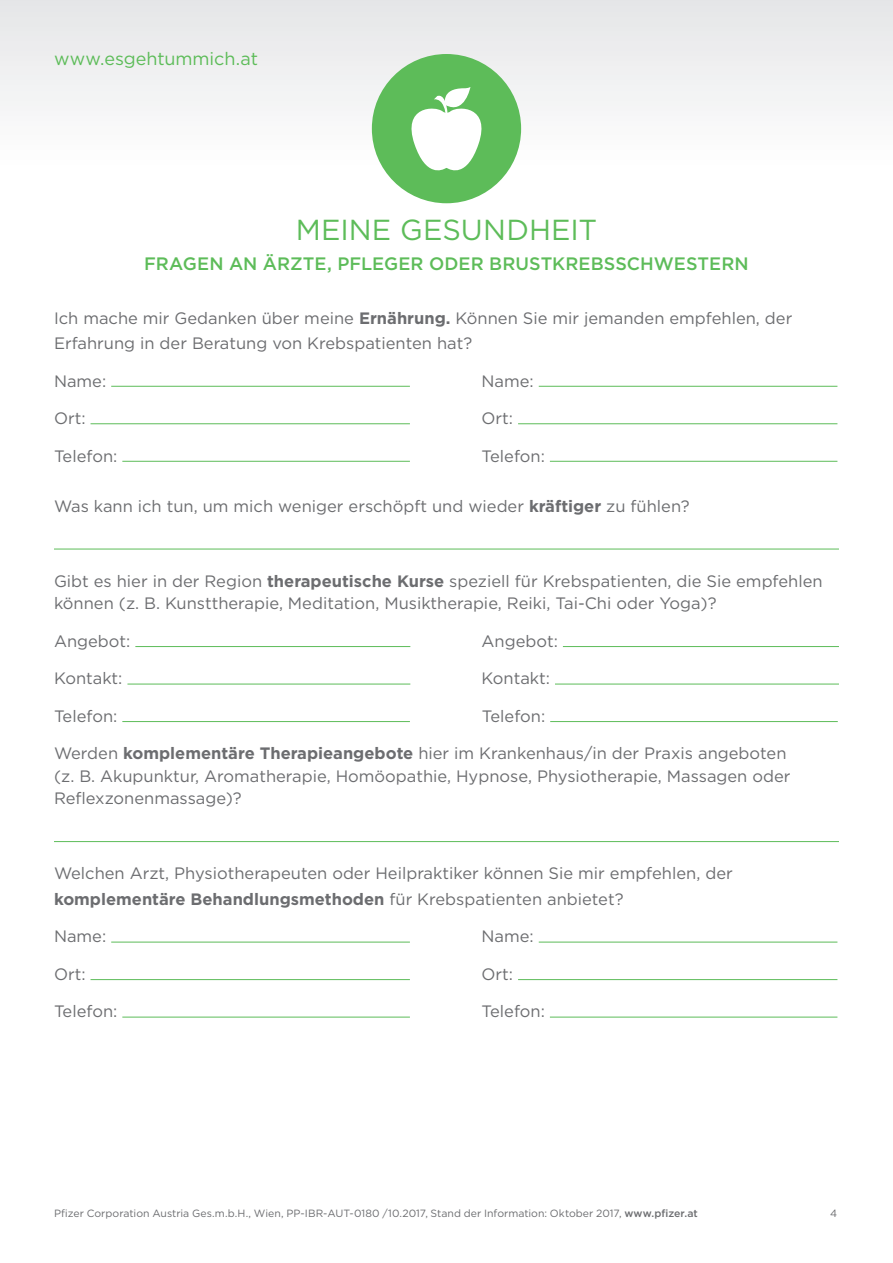
<style>
.page{position:relative;width:893px;height:1263px;background:#fff}
.page>*{position:absolute;margin:0;border:0;box-sizing:border-box;transform-origin:0 0}
.t1{font:28.95px "Gotham";color:#5dbc59}
.t2{font:500 18px "Gotham";letter-spacing:.005em;color:#5dbc59}
.t3{font:18px "Gotham";letter-spacing:-.005em;color:#5dbc59}
.t4{font:16.5px/22.5px "Gotham";color:#6c6d70}
.t5{font:10.5px "Gotham";color:#6c6d70}
.s1{font-weight:700}
.s2{font-weight:500}
</style>
<div class="page">
<div style="left:0;top:0;width:893px;height:106px;background:#ededee"></div>
<svg style="left:171px;top:0;width:551px;height:189px"></svg>
<div style="left:372px;top:54px;width:149px;height:149px;background:#5dbc59;border-radius:50%"></div>
<hr style="left:111px;top:386px;width:299px;height:1px;background:#5dbc59">
<hr style="left:539px;top:386px;width:298px;height:1px;background:#5dbc59">
<hr style="left:91px;top:423px;width:319px;height:1px;background:#5dbc59">
<hr style="left:518px;top:423px;width:319px;height:1px;background:#5dbc59">
<hr style="left:122px;top:461px;width:288px;height:1px;background:#5dbc59">
<hr style="left:550px;top:461px;width:287px;height:1px;background:#5dbc59">
<hr style="left:54px;top:549px;width:785px;height:1px;background:#5dbc59">
<hr style="left:135px;top:646px;width:275px;height:1px;background:#5dbc59">
<hr style="left:563px;top:646px;width:276px;height:1px;background:#5dbc59">
<hr style="left:127px;top:684px;width:283px;height:1px;background:#5dbc59">
<hr style="left:555px;top:684px;width:284px;height:1px;background:#5dbc59">
<hr style="left:122px;top:721px;width:288px;height:1px;background:#5dbc59">
<hr style="left:550px;top:721px;width:288px;height:1px;background:#5dbc59">
<hr style="left:54px;top:841px;width:785px;height:1px;background:#5dbc59">
<hr style="left:111px;top:942px;width:299px;height:1px;background:#5dbc59">
<hr style="left:539px;top:942px;width:298px;height:1px;background:#5dbc59">
<hr style="left:91px;top:979px;width:319px;height:1px;background:#5dbc59">
<hr style="left:518px;top:979px;width:319px;height:1px;background:#5dbc59">
<hr style="left:122px;top:1017px;width:288px;height:1px;background:#5dbc59">
<hr style="left:550px;top:1017px;width:287px;height:1px;background:#5dbc59">
<svg style="left:411px;top:87px;width:71px;height:84px"></svg>
<p class="t3" style="left:54px;top:47px;width:205px">www.esgehtummich.at</p>
<h1 class="t1" style="left:296px;top:211px;width:303px">MEINE GESUNDHEIT</h1>
<p class="t2" style="left:144px;top:252px;width:606px">FRAGEN AN ÄRZTE, PFLEGER ODER BRUSTKREBSSCHWESTERN</p>
<p class="t4" style="left:54px;top:305px;width:740px;line-height:25.5px">Ich mache mir Gedanken über meine <span class="s1">Ernährung.</span> Können Sie mir jemanden empfehlen, der<br>Erfahrung in der Beratung von Krebspatienten hat?</p>
<p class="t4" style="left:54px;top:369px;width:54px">Name:</p>
<p class="t4" style="left:481px;top:369px;width:54px">Name:</p>
<p class="t4" style="left:54px;top:407px;width:33px">Ort:</p>
<p class="t4" style="left:481px;top:407px;width:33px">Ort:</p>
<p class="t4" style="left:54px;top:444px;width:65px">Telefon:</p>
<p class="t4" style="left:481px;top:444px;width:65px">Telefon:</p>
<p class="t4" style="left:54px;top:494px;width:637px">Was kann ich tun, um mich weniger erschöpft und wieder <span class="s1">kräftiger</span> zu fühlen?</p>
<p class="t4" style="left:54px;top:569px;width:770px">Gibt es hier in der Region <span class="s1">therapeutische Kurse</span> speziell für Krebspatienten, die Sie empfehlen können (z. B. Kunsttherapie, Meditation, Musiktherapie, Reiki, Tai-Chi oder Yoga)?</p>
<p class="t4" style="left:54px;top:629px;width:78px">Angebot:</p>
<p class="t4" style="left:481px;top:629px;width:78px">Angebot:</p>
<p class="t4" style="left:54px;top:667px;width:70px">Kontakt:</p>
<p class="t4" style="left:481px;top:667px;width:70px">Kontakt:</p>
<p class="t4" style="left:54px;top:704px;width:65px">Telefon:</p>
<p class="t4" style="left:482px;top:704px;width:65px">Telefon:</p>
<p class="t4" style="left:54px;top:742px;width:738px">Werden <span class="s1">komplementäre Therapieangebote</span> hier im Krankenhaus/in der Praxis angeboten (z. B. Akupunktur, Aromatherapie, Homöopathie, Hypnose, Physiotherapie, Massagen oder<br>Reflexzonenmassage)?</p>
<p class="t4" style="left:54px;top:860px;width:680px;line-height:25.5px">Welchen Arzt, Physiotherapeuten oder Heilpraktiker können Sie mir empfehlen, der <span class="s1">komplementäre Behandlungsmethoden</span> für Krebspatienten anbietet?</p>
<p class="t4" style="left:54px;top:925px;width:54px">Name:</p>
<p class="t4" style="left:481px;top:925px;width:54px">Name:</p>
<p class="t4" style="left:54px;top:962px;width:33px">Ort:</p>
<p class="t4" style="left:481px;top:962px;width:33px">Ort:</p>
<p class="t4" style="left:54px;top:1000px;width:65px">Telefon:</p>
<p class="t4" style="left:481px;top:1000px;width:65px">Telefon:</p>
<p class="t5" style="left:54px;top:1206px;width:645px">Pfizer Corporation Austria Ges.m.b.H., Wien, PP-IBR-AUT-0180 /10.2017, Stand der Information: Oktober 2017, <span class="s2">www.pfizer.at</span></p>
<p class="t5" style="left:830px;top:1206px;width:9px">4</p>
</div>
